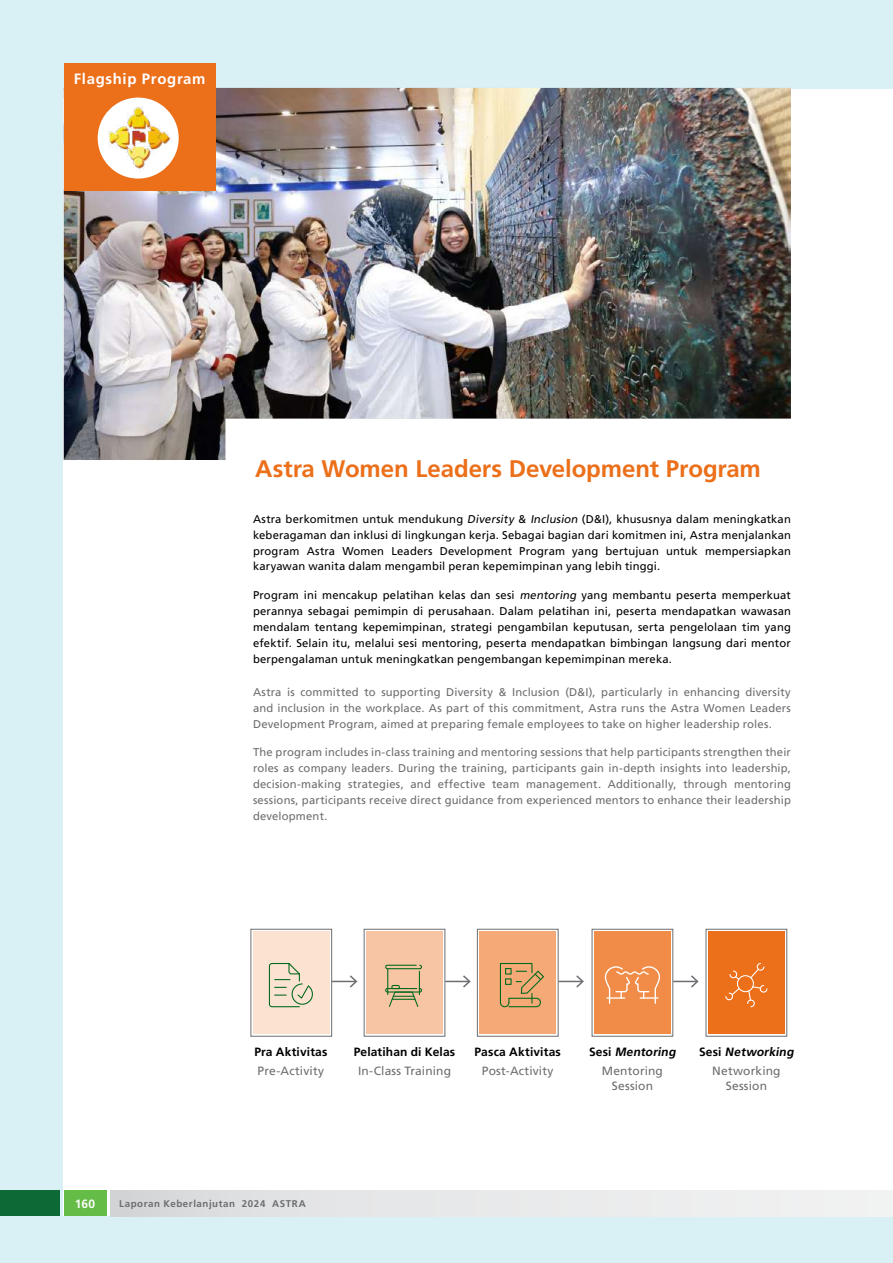
<style>
.page{position:relative;width:893px;height:1263px;background:#d9f0f5}
.page>*{position:absolute;margin:0;border:0;box-sizing:border-box;transform-origin:0 0}
.t1{font:700 24px "Frutiger LT Std";letter-spacing:-.005em;color:#ec6f1a}
.t2{font:700 15px "Frutiger LT Std";letter-spacing:.045em;color:#fff}
.t3{font:12px "Frutiger LT Std";letter-spacing:.015em;color:#6d6e71}
.t4{font:italic 700 12px/19.2px "Frutiger LT Std";color:#000;text-align:center}
.t5{font:700 12px "Frutiger LT Std";letter-spacing:.015em;color:#000}
.t6{font:700 12px "Frutiger LT Std";color:#fff}
.t7{font:11.25px/15.9px "Frutiger LT Std";letter-spacing:.015em;color:#000;text-align:justify}
.t8{font:11.25px/15.9px "Frutiger LT Std";letter-spacing:.015em;color:#6d6e71;text-align:justify}
.t9{font:700 9.75px "Frutiger LT Std";letter-spacing:.06em;color:#6d6e71}
.s1{font-style:italic}
.s2{font-style:normal}
.s3{font-weight:400;font-style:normal;color:#6d6e71}
</style>
<div class="page">
<div style="left:64px;top:89px;width:829px;height:1127px;background:#fff"></div>
<img style="left:64px;top:88px;width:727px;height:372px">
<div style="left:253px;top:932px;width:77px;height:102px;background:#fbe2d1"></div>
<div style="left:366px;top:932px;width:77px;height:102px;background:#f7c5a3"></div>
<div style="left:479px;top:932px;width:77px;height:102px;background:#f4a976"></div>
<div style="left:594px;top:932px;width:77px;height:102px;background:#f08c48"></div>
<div style="left:708px;top:932px;width:77px;height:102px;background:#ec6f1a"></div>
<div style="left:251px;top:929px;width:81px;height:107px;border:1px solid #6d6e71"></div>
<div style="left:364px;top:929px;width:81px;height:107px;border:1px solid #6d6e71"></div>
<div style="left:477px;top:929px;width:81px;height:107px;border:1px solid #6d6e71"></div>
<div style="left:592px;top:929px;width:81px;height:107px;border:1px solid #6d6e71"></div>
<div style="left:706px;top:929px;width:81px;height:107px;border:1px solid #6d6e71"></div>
<svg style="left:332px;top:974px;width:26px;height:15px"></svg>
<svg style="left:445px;top:974px;width:26px;height:15px"></svg>
<svg style="left:558px;top:974px;width:26px;height:15px"></svg>
<svg style="left:673px;top:974px;width:26px;height:15px"></svg>
<svg style="left:268px;top:963px;width:45px;height:45px"></svg>
<div style="left:385px;top:965px;width:37px;height:4px;border:1px solid #01691e;border-radius:2px"></div>
<div style="left:385px;top:988px;width:37px;height:4px;border:1px solid #01691e;border-radius:2px"></div>
<svg style="left:387px;top:969px;width:33px;height:38px"></svg>
<svg style="left:499px;top:963px;width:45px;height:45px"></svg>
<div style="left:505px;top:968px;width:7px;height:6px;border:1px solid #01691e"></div>
<div style="left:505px;top:978px;width:7px;height:7px;border:1px solid #01691e"></div>
<div style="left:737px;top:975px;width:17px;height:17px;border:1px solid #fff;border-radius:50%"></div>
<svg style="left:729px;top:970px;width:11px;height:11px"></svg>
<svg style="left:725px;top:987px;width:16px;height:14px"></svg>
<svg style="left:747px;top:963px;width:21px;height:45px"></svg>
<svg style="left:604px;top:966px;width:57px;height:38px"></svg>
<div style="left:0;top:1191px;width:60px;height:25px;background:#0d6a36"></div>
<div style="left:64px;top:1191px;width:42px;height:25px;background:#65bc46"></div>
<div style="left:111px;top:1191px;width:782px;height:25px;background:linear-gradient(to right,#d9dbdc,#f4f4f5)"></div>
<div style="left:64px;top:64px;width:152px;height:127px;background:#ec6f1a"></div>
<div style="left:98px;top:98px;width:81px;height:81px;background:#fff;border-radius:50%"></div>
<img style="left:102px;top:101px;width:74px;height:73px">
<h2 class="t2" style="left:74px;top:70px;width:133px">Flagship Program</h2>
<h1 class="t1" style="left:255px;top:454px;width:507px">Astra Women Leaders Development Program</h1>
<p class="t7" style="left:253px;top:511px;width:539px">Astra berkomitmen untuk mendukung <span class="s1">Diversity</span> &amp; <span class="s1">Inclusion</span> (D&amp;I), khususnya dalam meningkatkan keberagaman dan inklusi di lingkungan kerja. Sebagai bagian dari komitmen ini, Astra menjalankan program Astra Women Leaders Development Program yang bertujuan untuk mempersiapkan karyawan wanita dalam mengambil peran kepemimpinan yang lebih tinggi.</p>
<p class="t7" style="left:253px;top:587px;width:539px">Program ini mencakup pelatihan kelas dan sesi <span class="s1">mentoring</span> yang membantu peserta memperkuat perannya sebagai pemimpin di perusahaan. Dalam pelatihan ini, peserta mendapatkan wawasan mendalam tentang kepemimpinan, strategi pengambilan keputusan, serta pengelolaan tim yang efektif. Selain itu, melalui sesi mentoring, peserta mendapatkan bimbingan langsung dari mentor berpengalaman untuk meningkatkan pengembangan kepemimpinan mereka.</p>
<p class="t8" style="left:253px;top:684px;width:539px">Astra is committed to supporting Diversity &amp; Inclusion (D&amp;I), particularly in enhancing diversity and inclusion in the workplace. As part of this commitment, Astra runs the Astra Women Leaders Development Program, aimed at preparing female employees to take on higher leadership roles.</p>
<p class="t8" style="left:253px;top:744px;width:539px">The program includes in-class training and mentoring sessions that help participants strengthen their roles as company leaders. During the training, participants gain in-depth insights into leadership, decision-making strategies, and effective team management. Additionally, through mentoring sessions, participants receive direct guidance from experienced mentors to enhance their leadership development.</p>
<p class="t5" style="left:254px;top:1045px;width:75px">Pra Aktivitas</p>
<p class="t3" style="left:258px;top:1064px;width:68px">Pre-Activity</p>
<p class="t5" style="left:354px;top:1045px;width:103px">Pelatihan di Kelas</p>
<p class="t3" style="left:358px;top:1064px;width:94px">In-Class Training</p>
<p class="t5" style="left:475px;top:1045px;width:88px">Pasca Aktivitas</p>
<p class="t3" style="left:482px;top:1064px;width:73px">Post-Activity</p>
<p class="t4" style="left:589px;top:1042px;width:90px"><span class="s2">S e s i</span> Mentoring<br><span class="s3">Mentoring</span></p>
<p class="t3" style="left:612px;top:1079px;width:43px">Session</p>
<p class="t4" style="left:699px;top:1042px;width:99px"><span class="s2">S e s i</span> Networking<br><span class="s3">Networking</span></p>
<p class="t3" style="left:726px;top:1079px;width:43px">Session</p>
<p class="t6" style="left:75px;top:1196px;width:22px">160</p>
<p class="t9" style="left:119px;top:1198px;width:188px">Laporan Keberlanjutan 2024 ASTRA</p>
</div>
